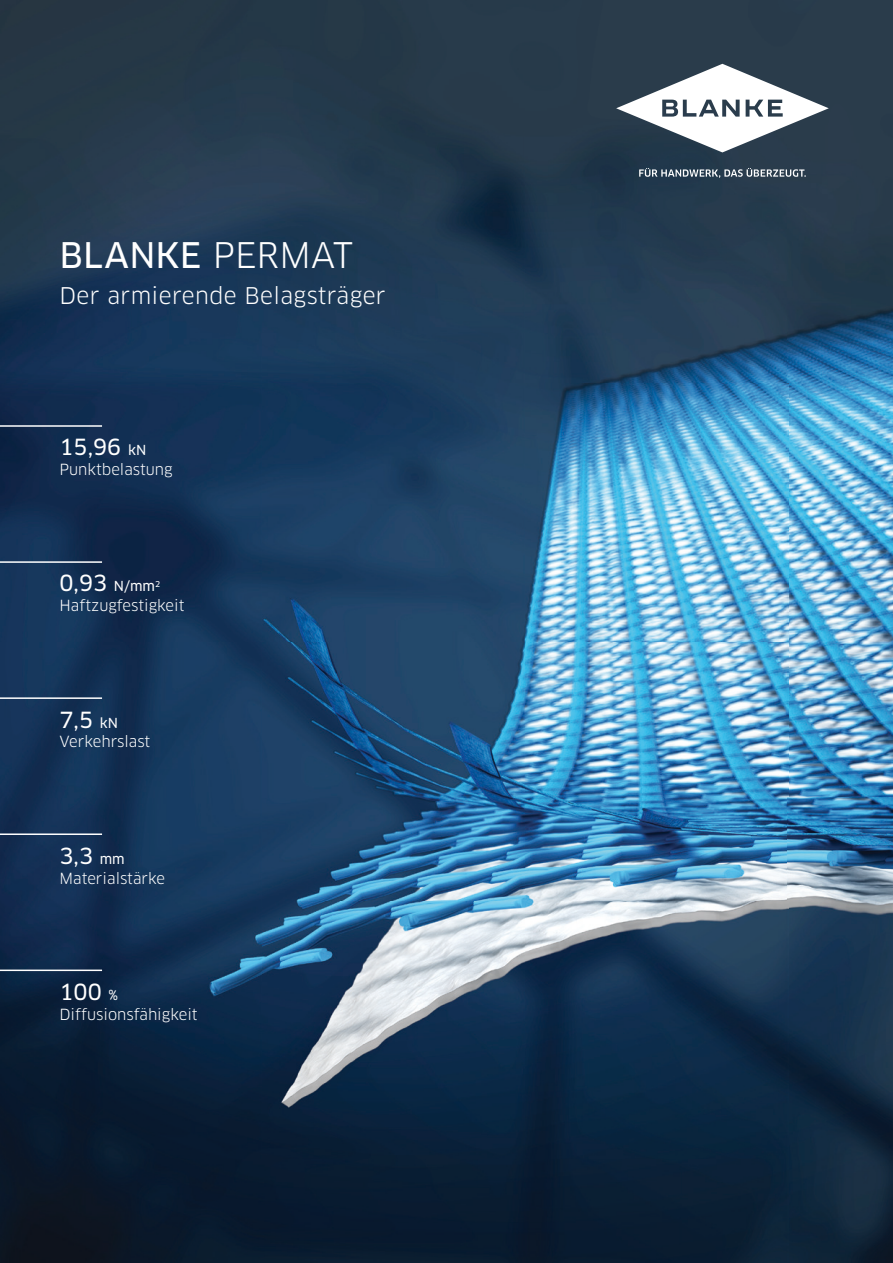
<style>
.page{position:relative;width:893px;height:1263px;background:#fff}
.page>*{position:absolute;margin:0;border:0;box-sizing:border-box;transform-origin:0 0}
.t1{font:34.5px "Clan OT News";letter-spacing:.01em;color:#fff}
.t2{font:22.5px "Clan OT";letter-spacing:.015em;color:#fff}
.t3{font:21.75px "Clan OT News";color:#fff}
.t4{font:15px "Clan OT";color:#fff}
.s1{font-family:"Clan OT"}
.s2{font-size:13.5px}
</style>
<div class="page">
<img style="left:0;top:0;width:893px;height:1263px">
<hr style="left:0;top:425px;width:102px;height:2px;background:#fff">
<hr style="left:0;top:561px;width:102px;height:2px;background:#fff">
<hr style="left:0;top:697px;width:102px;height:2px;background:#fff">
<hr style="left:0;top:833px;width:102px;height:2px;background:#fff">
<hr style="left:0;top:969px;width:102px;height:2px;background:#fff">
<svg style="left:639px;top:168px;width:167px;height:10px;background:#667581"></svg>
<svg style="left:616px;top:64px;width:213px;height:88px"></svg>
<h1 class="t1" style="left:60px;top:235px;width:295px">blaNKe <span class="s1">PERMAT</span></h1>
<h2 class="t2" style="left:60px;top:283px;width:328px">Der armierende Belagsträger</h2>
<h3 class="t3" style="left:60px;top:434px;width:88px">15,96 <span class="s2">kN</span></h3>
<p class="t4" style="left:60px;top:461px;width:115px">Punktbelastung</p>
<h3 class="t3" style="left:60px;top:571px;width:102px">0,93 <span class="s2">N/mm</span><sup>2</sup></h3>
<p class="t4" style="left:60px;top:597px;width:127px">Haftzugfestigkeit</p>
<h3 class="t3" style="left:60px;top:707px;width:60px">7,5 <span class="s2">kN</span></h3>
<p class="t4" style="left:60px;top:733px;width:92px">Verkehrslast</p>
<h3 class="t3" style="left:60px;top:843px;width:67px">3,3 <span class="s2">mm</span></h3>
<p class="t4" style="left:60px;top:869px;width:107px">Materialstärke</p>
<h3 class="t3" style="left:60px;top:979px;width:60px">100 <span class="s2">%</span></h3>
<p class="t4" style="left:60px;top:1005px;width:140px">Diffusionsfähigkeit</p>
</div>
